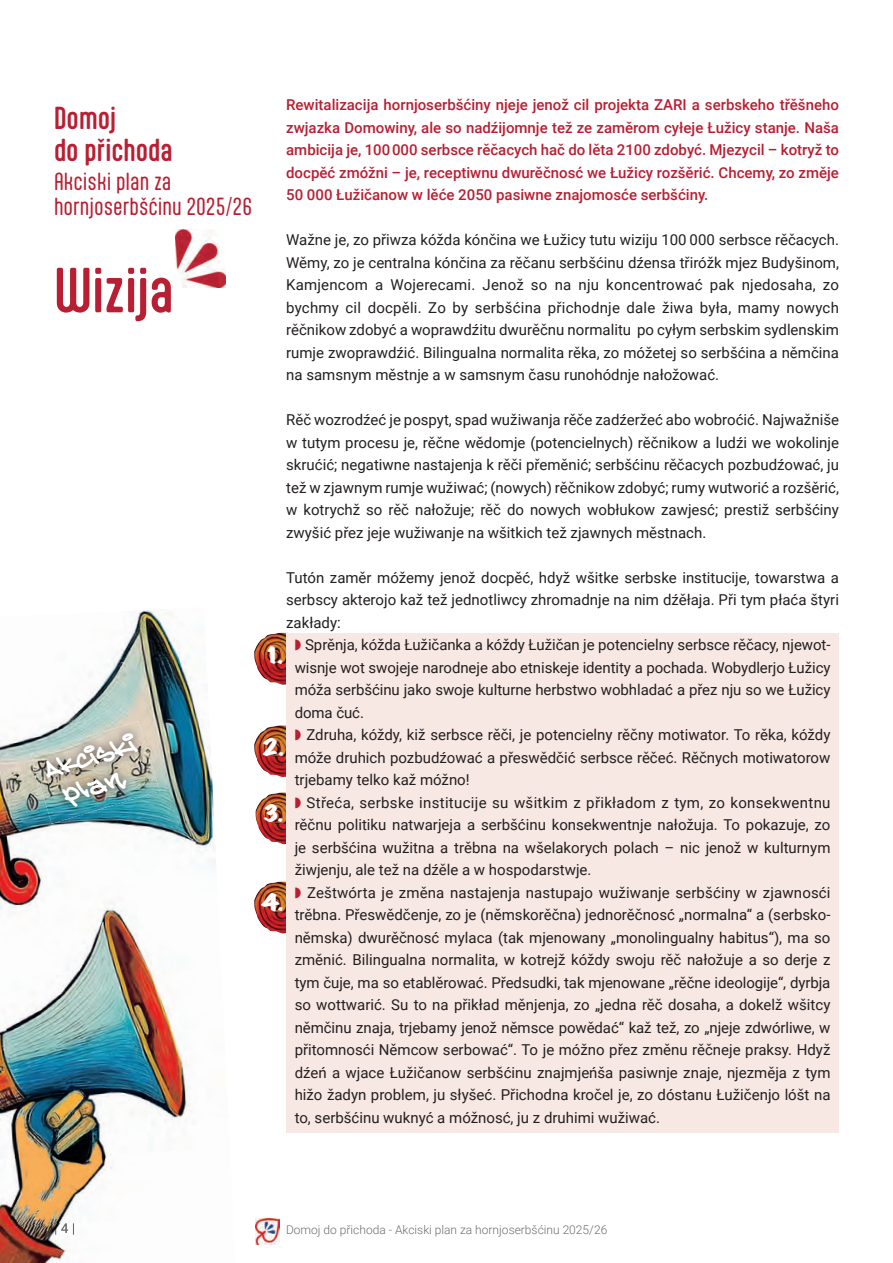
<style>
.page{position:relative;width:893px;height:1263px;background:#fff}
.page>*{position:absolute;margin:0;border:0;box-sizing:border-box;transform-origin:0 0}
.t1{font:500 54px "Aptly";color:#b91f33}
.t2{font:500 27px/32.4px "Aptly";color:#b91f33}
.t3{font:700 24px/28.8px "CC Phat Boi";color:#fff;text-align:center}
.t4{font:21px/25.2px "Aptly";color:#b91f33}
.t5{font:expanded 20.25px "Marker Felt";color:#fff;scale:1.33 1}
.t6{font:15px/22.5px "Roboto";color:#231f20;text-align:justify}
.t7{font:500 15px/22.5px "Roboto";color:#b91f33;text-align:justify}
.t8{font:15px "Roboto";letter-spacing:.02em;color:#231f20}
.t9{font:300 12px "Roboto";color:#6c6d70}
.s1{color:#b91f33}
</style>
<div class="page">
<img style="left:255px;top:1218px;width:24px;height:26px">
<img style="left:254px;top:633px;width:55px;height:52px">
<img style="left:254px;top:725px;width:32px;height:52px">
<img style="left:256px;top:792px;width:30px;height:52px">
<img style="left:254px;top:881px;width:32px;height:52px">
<div style="left:286px;top:634px;width:553px;height:499px;background:#f7e8e4"></div>
<img style="left:176px;top:230px;width:50px;height:57px">
<img style="left:0;top:610px;width:216px;height:605px">
<img style="left:0;top:1215px;width:71px;height:48px">
<img style="left:55px;top:1223px;width:19px;height:12px">
<img style="left:31px;top:721px;width:129px;height:103px">
<h2 class="t2" style="left:54px;top:101px;width:120px">Domoj<br>do přichoda</h2>
<h3 class="t4" style="left:54px;top:168px;width:200px">Akciski plan za hornjoserbšćinu 2025/26</h3>
<h1 class="t1" style="left:54px;top:257px;width:121px">Wizija</h1>
<h3 class="t3" style="left:39px;top:757px;width:97px;rotate:-17deg">Akciski plan</h3>
<p class="t7" style="left:286px;top:93px;width:554px">Rewitalizacija hornjoserbšćiny njeje jenož cil projekta ZARI a serbskeho třěšneho zwjazka Domowiny, ale so nadźijomnje tež ze zaměrom cyłeje Łužicy stanje. Naša ambicija je, 100 000 serbsce rěčacych hač do lěta 2100 zdobyć. Mjezycil – kotryž to docpěć zmóžni – je, receptiwnu dwurěčnosć we Łužicy rozšěrić. Chcemy, zo změje 50 000 Łužičanow w lěće 2050 pasiwne znajomosće serbšćiny.</p>
<p class="t6" style="left:286px;top:228px;width:554px">Wažne je, zo přiwza kóžda kónčina we Łužicy tutu wiziju 100 000 serbsce rěčacych.<br>Wěmy, zo je centralna kónčina za rěčanu serbšćinu dźensa třiróžk mjez Budyšinom, Kamjencom a Wojerecami. Jenož so na nju koncentrować pak njedosaha, zo bychmy cil docpěli. Zo by serbšćina přichodnje dale žiwa była, mamy nowych rěčnikow zdobyć a woprawdźitu dwurěčnu normalitu po cyłym serbskim sydlenskim rumje zwoprawdźić. Bilingualna normalita rěka, zo móžetej so serbšćina a němčina na samsnym městnje a w samsnym času runohódnje nałožować.</p>
<p class="t6" style="left:286px;top:408px;width:554px">Rěč wozrodźeć je pospyt, spad wužiwanja rěče zadźeržeć abo wobroćić. Najwažniše w tutym procesu je, rěčne wědomje (potencielnych) rěčnikow a ludźi we wokolinje skrućić; negatiwne nastajenja k rěči přeměnić; serbšćinu rěčacych pozbudźować, ju tež w zjawnym rumje wužiwać; (nowych) rěčnikow zdobyć; rumy wutworić a rozšěrić, w kotrychž so rěč nałožuje; rěč do nowych wobłukow zawjesć; prestiž serbšćiny zwyšić přez jeje wužiwanje na wšitkich tež zjawnych městnach.</p>
<p class="t6" style="left:286px;top:566px;width:554px">Tutón zaměr móžemy jenož docpěć, hdyž wšitke serbske institucije, towarstwa a</p>
<p class="t6" style="left:286px;top:588px;width:554px">serbscy akterojo kaž tež jednotliwcy zhromadnje na nim dźěłaja. Při tym płaća štyri</p>
<p class="t6" style="left:286px;top:611px;width:56px">zakłady:</p>
<p class="t6" style="left:295px;top:633px;width:537px"><span class="s1">◗</span> Sprěnja, kóžda Łužičanka a kóždy Łužičan je potencielny serbsce rěčacy, njewot-</p>
<p class="t6" style="left:295px;top:656px;width:537px">wisnje wot swojeje narodneje abo etniskeje identity a pochada. Wobydlerjo Łužicy</p>
<p class="t6" style="left:295px;top:678px;width:537px">móža serbšćinu jako swoje kulturne herbstwo wobhladać a přez nju so we Łužicy</p>
<p class="t6" style="left:295px;top:701px;width:71px">doma čuć.</p>
<p class="t6" style="left:295px;top:723px;width:537px"><span class="s1">◗</span> Zdruha, kóždy, kiž serbsce rěči, je potencielny rěčny motiwator. To rěka, kóždy</p>
<p class="t6" style="left:295px;top:746px;width:537px">móže druhich pozbudźować a přeswědčić serbsce rěčeć. Rěčnych motiwatorow</p>
<p class="t6" style="left:295px;top:768px;width:177px">trjebamy telko kaž móžno!</p>
<p class="t8" style="left:295px;top:792px;width:537px"><span class="s1">◗</span> Střeća, serbske institucije su wšitkim z přikładom z tym, zo konsekwentnu</p>
<p class="t6" style="left:295px;top:813px;width:537px">rěčnu politiku natwarjeja a serbšćinu konsekwentnje nałožuja. To pokazuje, zo</p>
<p class="t6" style="left:295px;top:836px;width:537px">je serbšćina wužitna a trěbna na wšelakorych polach – nic jenož w kulturnym</p>
<p class="t6" style="left:295px;top:858px;width:298px">žiwjenju, ale tež na dźěle a w hospodarstwje.</p>
<p class="t6" style="left:295px;top:881px;width:537px"><span class="s1">◗</span> Zeštwórta je změna nastajenja nastupajo wužiwanje serbšćiny w zjawnosći</p>
<p class="t6" style="left:295px;top:903px;width:537px">trěbna. Přeswědčenje, zo je (němskorěčna) jednorěčnosć „normalna“ a (serbsko-</p>
<p class="t6" style="left:295px;top:926px;width:537px">němska) dwurěčnosć mylaca (tak mjenowany „monolingualny habitus“), ma so</p>
<p class="t6" style="left:295px;top:948px;width:537px">změnić. Bilingualna normalita, w kotrejž kóždy swoju rěč nałožuje a so derje z</p>
<p class="t6" style="left:295px;top:971px;width:537px">tym čuje, ma so etablěrować. Předsudki, tak mjenowane „rěčne ideologije“, dyrbja</p>
<p class="t6" style="left:295px;top:993px;width:537px">so wottwarić. Su to na přikład měnjenja, zo „jedna rěč dosaha, a dokelž wšitcy</p>
<p class="t6" style="left:295px;top:1016px;width:537px">němčinu znaja, trjebamy jenož němsce powědać“ kaž tež, zo „njeje zdwórliwe, w</p>
<p class="t6" style="left:295px;top:1038px;width:537px">přitomnosći Němcow serbować“. To je móžno přez změnu rěčneje praksy. Hdyž</p>
<p class="t6" style="left:295px;top:1061px;width:537px">dźeń a wjace Łužičanow serbšćinu znajmjeńša pasiwnje znaje, njezměja z tym</p>
<p class="t6" style="left:295px;top:1083px;width:537px">hižo žadyn problem, ju słyšeć. Přichodna kročel je, zo dóstanu Łužičenjo lóšt na</p>
<p class="t6" style="left:295px;top:1106px;width:367px">to, serbšćinu wuknyć a móžnosć, ju z druhimi wužiwać.</p>
<h3 class="t5" style="left:263px;top:639px;width:16px">1.</h3>
<h3 class="t5" style="left:261px;top:731px;width:19px">2.</h3>
<h3 class="t5" style="left:262px;top:797px;width:17px">3.</h3>
<h3 class="t5" style="left:261px;top:887px;width:18px">4.</h3>
<p class="t9" style="left:286px;top:1221px;width:323px">Domoj do přichoda - Akciski plan za hornjoserbšćinu 2025/26</p>
</div>
